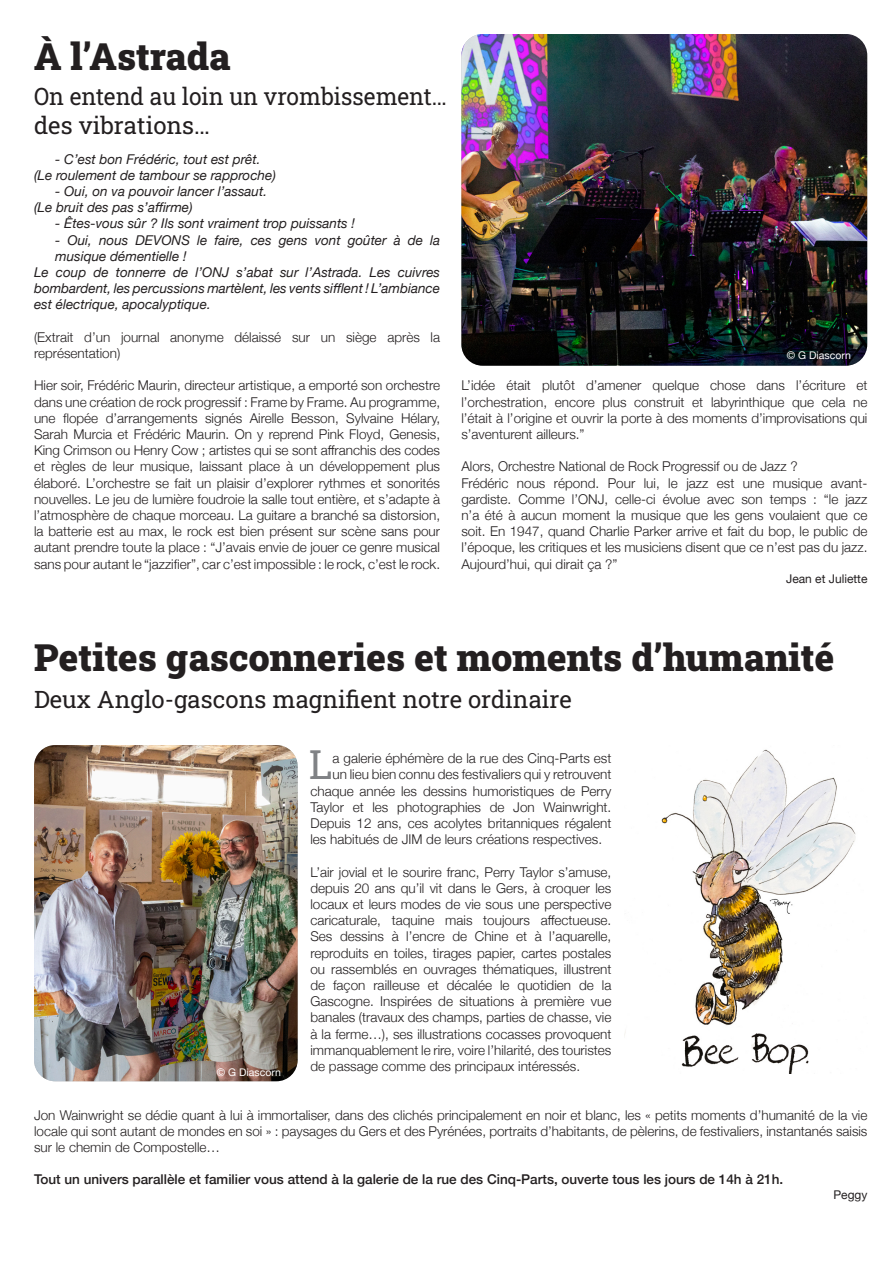
<style>
.page{position:relative;width:893px;height:1263px;background:#fff}
.page>*{position:absolute;margin:0;border:0;box-sizing:border-box;transform-origin:0 0}
.Texte_avec_lettrine{font:40.35px "Roboto Slab";color:#808285}
.Titre{font:900 37.5px "Roboto Slab";color:#231f20}
.Chapo{font:24px/28.8px "Roboto Slab";color:#231f20;scale:.95 1}
.Chapo-2{font:24px "Roboto Slab";color:#231f20}
.Texte{font:300 13.5px/16.2px "Helvetica Neue";color:#231f20;text-align:justify}
.Texte-2{font:italic 13.5px/16.2px "Helvetica Neue";color:#231f20}
.Texte_avec_lettrine-2{font:300 13.5px "Helvetica Neue";color:#231f20}
.Texte-3{font:500 13.5px "Helvetica Neue";color:#231f20}
.Crédits{font:12px "Helvetica Neue";color:#231f20}
.credit-photos{font:10.5px "Helvetica Neue";color:#fff}
</style>
<div class="page">
<img style="left:34px;top:745px;width:264px;height:336px">
<img style="left:461px;top:34px;width:406px;height:332px">
<img style="left:624px;top:749px;width:232px;height:325px">
<p class="Titre" style="left:34px;top:30px;width:198px">À l’Astrada</p>
<p class="Chapo" style="left:34px;top:81px;width:436px">On entend au loin un vrombissement… des vibrations…</p>
<p class="Texte-2" style="left:55px;top:151px;width:207px">- C’est bon Frédéric, tout est prêt.</p>
<p class="Texte-2" style="left:34px;top:168px;width:243px">(Le roulement de tambour se rapproche)</p>
<p class="Texte-2" style="left:55px;top:184px;width:213px">- Oui, on va pouvoir lancer l’assaut.</p>
<p class="Texte-2" style="left:34px;top:200px;width:160px">(Le bruit des pas s’affirme)</p>
<p class="Texte-2" style="left:55px;top:216px;width:301px">- Êtes-vous sûr ? Ils sont vraiment trop puissants !</p>
<p class="Texte-2" style="left:55px;top:232px;width:386px">- Oui, nous DEVONS le faire, ces gens vont goûter à de la musique démentielle !</p>
<p class="Texte-2" style="left:34px;top:265px;width:408px;text-align:justify">Le coup de tonnerre de l’ONJ s’abat sur l’Astrada. Les cuivres bombardent, les percussions martèlent, les vents sifflent ! L’ambiance est électrique, apocalyptique.</p>
<p class="Texte" style="left:34px;top:328px;width:408px">(Extrait d’un journal anonyme délaissé sur un siège après la représentation)</p>
<p class="Texte" style="left:34px;top:377px;width:408px">Hier soir, Frédéric Maurin, directeur artistique, a emporté son orchestre dans une création de rock progressif : Frame by Frame. Au programme, une flopée d’arrangements signés Airelle Besson, Sylvaine Hélary, Sarah Murcia et Frédéric Maurin. On y reprend Pink Floyd, Genesis, King Crimson ou Henry Cow ; artistes qui se sont affranchis des codes et règles de leur musique, laissant place à un développement plus élaboré. L’orchestre se fait un plaisir d’explorer rythmes et sonorités nouvelles. Le jeu de lumière foudroie la salle tout entière, et s’adapte à l’atmosphère de chaque morceau. La guitare a branché sa distorsion, la batterie est au max, le rock est bien présent sur scène sans pour autant prendre toute la place : “J’avais envie de jouer ce genre musical sans pour autant le “jazzifier”, car c’est impossible : le rock, c’est le rock.</p>
<p class="Texte" style="left:461px;top:377px;width:408px">L’idée était plutôt d’amener quelque chose dans l’écriture et l’orchestration, encore plus construit et labyrinthique que cela ne l’était à l’origine et ouvrir la porte à des moments d’improvisations qui s’aventurent ailleurs.”</p>
<p class="credit-photos" style="left:787px;top:348px;width:66px">© G Diascorn</p>
<p class="Texte" style="left:461px;top:458px;width:338px">Alors, Orchestre National de Rock Progressif ou de Jazz ?</p>
<p class="Texte" style="left:461px;top:474px;width:408px">Frédéric nous répond. Pour lui, le jazz est une musique avant&shy;gardiste. Comme l’ONJ, celle-ci évolue avec son temps : “le jazz n’a été à aucun moment la musique que les gens voulaient que ce soit. En 1947, quand Charlie Parker arrive et fait du bop, le public de l’époque, les critiques et les musiciens disent que ce n’est pas du jazz.<br>Aujourd’hui, qui dirait ça ?”</p>
<p class="Crédits" style="left:786px;top:570px;width:83px">Jean et Juliette</p>
<p class="Titre" style="left:34px;top:632px;width:802px">Petites gasconneries et moments d’humanité</p>
<p class="Chapo-2" style="left:34px;top:683px;width:539px">Deux Anglo-gascons magnifient notre ordinaire</p>
<p class="Texte_avec_lettrine" style="left:309px;top:737px;width:25px">L</p>
<p class="Texte_avec_lettrine-2" style="left:333px;top:747px;width:280px">a galerie éphémère de la rue des Cinq-Parts est</p>
<p class="Texte_avec_lettrine-2" style="left:333px;top:764px;width:280px">un lieu bien connu des festivaliers qui y retrouvent</p>
<p class="Texte_avec_lettrine-2" style="left:310px;top:780px;width:302px">chaque année les dessins humoristiques de Perry</p>
<p class="Texte_avec_lettrine-2" style="left:310px;top:796px;width:302px">Taylor et les photographies de Jon Wainwright.</p>
<p class="Texte_avec_lettrine-2" style="left:310px;top:812px;width:302px">Depuis 12 ans, ces acolytes britanniques régalent</p>
<p class="Texte_avec_lettrine-2" style="left:310px;top:828px;width:293px">les habitués de JIM de leurs créations respectives.</p>
<p class="Texte" style="left:310px;top:863px;width:302px">L’air jovial et le sourire franc, Perry Taylor s’amuse, depuis 20 ans qu’il vit dans le Gers, à croquer les locaux et leurs modes de vie sous une perspective caricaturale, taquine mais toujours affectueuse.<br>Ses dessins à l’encre de Chine et à l’aquarelle, reproduits en toiles, tirages papier, cartes postales ou rassemblés en ouvrages thématiques, illustrent de façon railleuse et décalée le quotidien de la Gascogne. Inspirées de situations à première vue banales (travaux des champs, parties de chasse, vie à la ferme…), ses illustrations cocasses provoquent immanquablement le rire, voire l’hilarité, des touristes de passage comme des principaux intéressés.</p>
<p class="Texte" style="left:34px;top:1106px;width:835px">Jon Wainwright se dédie quant à lui à immortaliser, dans des clichés principalement en noir et blanc, les « petits moments d’humanité de la vie locale qui sont autant de mondes en soi » : paysages du Gers et des Pyrénées, portraits d’habitants, de pèlerins, de festivaliers, instantanés saisis sur le chemin de Compostelle…</p>
<p class="Texte-3" style="left:34px;top:1169px;width:751px">Tout un univers parallèle et familier vous attend à la galerie de la rue des Cinq-Parts, ouverte tous les jours de 14h à 21h.</p>
<p class="Crédits" style="left:833px;top:1186px;width:35px">Peggy</p>
<p class="credit-photos" style="left:217px;top:1064px;width:66px">© G Diascorn</p>
</div>
